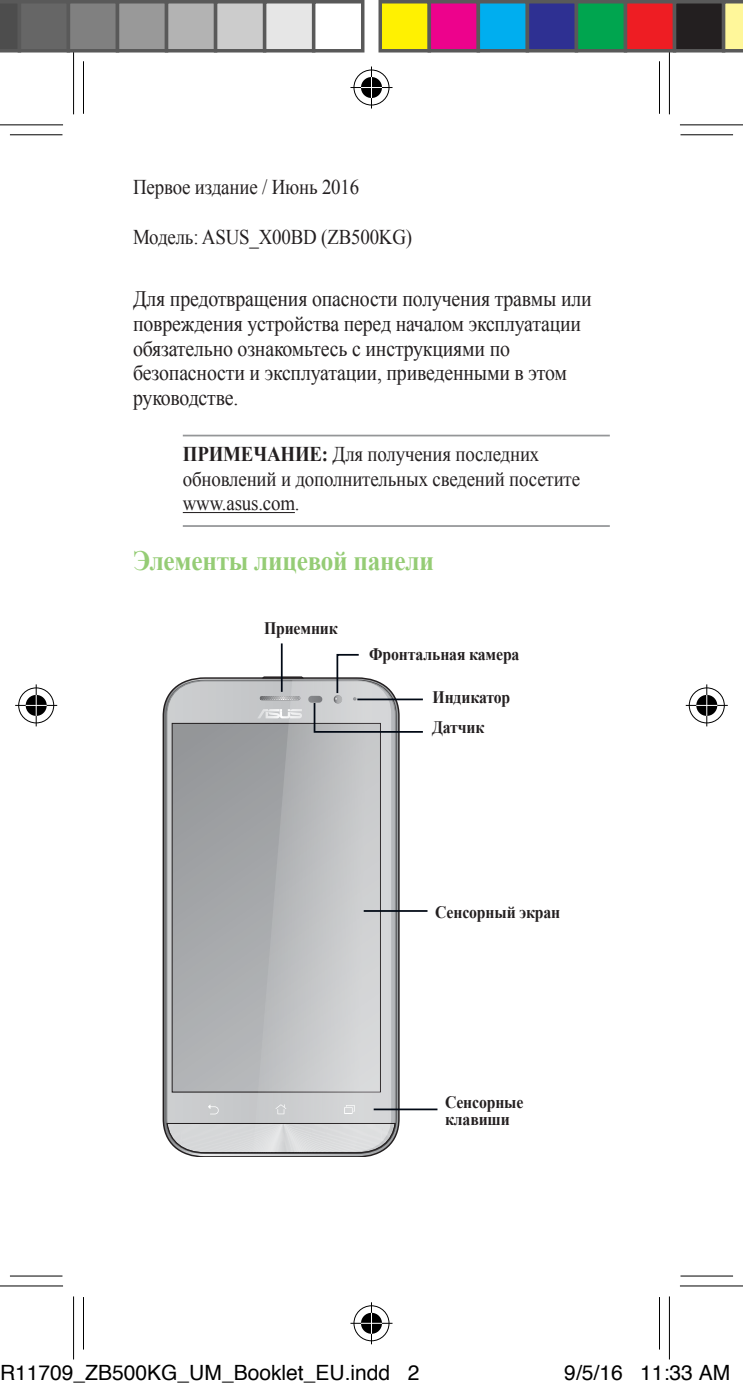
<style>
.page{position:relative;width:743px;height:1391px;background:#fff}
.page>*{position:absolute;margin:0;border:0;box-sizing:border-box;transform-origin:0 0}
.Padfone_Header_2{font:700 28px "Times New Roman";letter-spacing:-.01em;color:#95cc75;scale:.9 1}
.Padfone_Body_Text{font:22.05px/24.5px "Times New Roman";letter-spacing:-.01em;color:#231f20;scale:.9 1}
.Padfone_Message{font:21px/24.5px "Times New Roman";letter-spacing:-.01em;color:#231f20;scale:.9 1}
.Padfone_MCN_Edition{font:21px "Times New Roman";letter-spacing:-.01em;color:#231f20;scale:.9 1}
.t1{font:21px "Helvetica";color:#000}
.Padfone_Figure_Label{font:700 17.5px/17.5px "Times New Roman";letter-spacing:-.01em;color:#231f20;scale:.9 1}
.s1{font-weight:700}
</style>
<div class="page">
<hr style="left:183px;top:435px;width:426px;height:1px;background:#949698">
<hr style="left:183px;top:525px;width:426px;height:2px;background:#949698">
<hr style="left:183px;top:512px;width:112px;height:1px;background:#231f20">
<svg style="left:167px;top:681px;width:226px;height:441px;background:#babbbd"></svg>
<svg style="left:208px;top:1104px;width:11px;height:10px"></svg>
<svg style="left:166px;top:1122px;width:229px;height:31px;background:#bebec0"></svg>
<svg style="left:261px;top:676px;width:43px;height:3px"></svg>
<svg style="left:174px;top:725px;width:79px;height:365px;background:#a4a6a9"></svg>
<svg style="left:253px;top:680px;width:138px;height:471px;background:#c0c2c4"></svg>
<hr style="left:363px;top:910px;width:64px;height:2px;background:#000814">
<hr style="left:373px;top:1108px;width:64px;height:2px;background:#000814">
<hr style="left:281px;top:643px;width:1px;height:49px;background:#000814">
<svg style="left:312px;top:653px;width:111px;height:80px"></svg>
<svg style="left:10px;top:135px;width:52px;height:1px"></svg>
<svg style="left:680px;top:135px;width:52px;height:1px"></svg>
<svg style="left:10px;top:1276px;width:52px;height:1px"></svg>
<svg style="left:680px;top:1276px;width:52px;height:1px"></svg>
<svg style="left:659px;top:61px;width:1px;height:53px"></svg>
<svg style="left:659px;top:1297px;width:1px;height:52px"></svg>
<hr style="left:10px;top:134px;width:52px;height:1px;background:#000">
<hr style="left:680px;top:134px;width:52px;height:1px;background:#000">
<hr style="left:10px;top:1275px;width:52px;height:1px;background:#000">
<hr style="left:680px;top:1275px;width:52px;height:1px;background:#000">
<hr style="left:83px;top:61px;width:1px;height:53px;background:#000">
<hr style="left:83px;top:1297px;width:1px;height:52px;background:#000">
<hr style="left:658px;top:61px;width:1px;height:53px;background:#000">
<hr style="left:658px;top:1297px;width:1px;height:52px;background:#000">
<svg style="left:0;top:125px;width:63px;height:1px"></svg>
<svg style="left:680px;top:125px;width:62px;height:1px"></svg>
<svg style="left:0;top:1286px;width:63px;height:1px"></svg>
<svg style="left:680px;top:1286px;width:62px;height:1px"></svg>
<div style="left:71px;top:51px;width:5px;height:63px;background:#f6f6f6"></div>
<div style="left:71px;top:1296px;width:5px;height:63px;background:#f6f6f6"></div>
<svg style="left:669px;top:53px;width:1px;height:61px"></svg>
<svg style="left:669px;top:1296px;width:1px;height:63px"></svg>
<hr style="left:0;top:124px;width:63px;height:1px;background:#000">
<hr style="left:679px;top:124px;width:63px;height:1px;background:#000">
<hr style="left:0;top:1285px;width:63px;height:1px;background:#000">
<hr style="left:679px;top:1285px;width:63px;height:1px;background:#000">
<hr style="left:73px;top:51px;width:1px;height:63px;background:#000">
<hr style="left:73px;top:1296px;width:1px;height:63px;background:#000">
<hr style="left:668px;top:51px;width:1px;height:63px;background:#000">
<hr style="left:668px;top:1296px;width:1px;height:63px;background:#000">
<div style="left:351px;top:68px;width:40px;height:39px;border:4px solid #fff;border-radius:50%"></div>
<div style="left:350px;top:85px;width:42px;height:5px;background:#fff"></div>
<svg style="left:369px;top:68px;width:4px;height:39px"></svg>
<div style="left:358px;top:75px;width:26px;height:25px;border:4px solid #fff;border-radius:50%"></div>
<div style="left:353px;top:70px;width:36px;height:35px;border:1px solid #000;border-radius:50%"></div>
<hr style="left:350px;top:87px;width:42px;height:1px;background:#000">
<hr style="left:371px;top:67px;width:1px;height:42px;background:#000">
<svg style="left:361px;top:77px;width:21px;height:21px"></svg>
<div style="left:351px;top:1303px;width:40px;height:40px;border:4px solid #fff;border-radius:50%"></div>
<hr style="left:350px;top:1321px;width:42px;height:4px;background:#fff">
<hr style="left:369px;top:1302px;width:4px;height:42px;background:#fff">
<div style="left:358px;top:1310px;width:26px;height:26px;border:4px solid #fff;border-radius:50%"></div>
<div style="left:353px;top:1305px;width:36px;height:36px;border:1px solid #000;border-radius:50%"></div>
<hr style="left:350px;top:1322px;width:42px;height:2px;background:#000">
<hr style="left:371px;top:1302px;width:1px;height:42px;background:#000">
<div style="left:361px;top:1312px;width:21px;height:21px;background:#000;border-radius:50%"></div>
<hr style="left:361px;top:1322px;width:21px;height:2px;background:#fff">
<svg style="left:371px;top:1312px;width:1px;height:21px"></svg>
<div style="left:16px;top:686px;width:40px;height:39px;border:4px solid #fff;border-radius:50%"></div>
<svg style="left:15px;top:703px;width:42px;height:4px"></svg>
<svg style="left:34px;top:684px;width:4px;height:42px"></svg>
<div style="left:23px;top:693px;width:26px;height:25px;border:4px solid #fff;border-radius:50%"></div>
<div style="left:18px;top:687px;width:36px;height:36px;border:1px solid #000;border-radius:50%"></div>
<hr style="left:15px;top:705px;width:42px;height:1px;background:#000">
<hr style="left:36px;top:684px;width:1px;height:42px;background:#000">
<svg style="left:26px;top:695px;width:21px;height:21px"></svg>
<div style="left:686px;top:686px;width:40px;height:39px;border:4px solid #fff;border-radius:50%"></div>
<svg style="left:686px;top:703px;width:41px;height:4px"></svg>
<svg style="left:704px;top:684px;width:4px;height:42px"></svg>
<div style="left:693px;top:693px;width:26px;height:25px;border:4px solid #fff;border-radius:50%"></div>
<div style="left:688px;top:687px;width:36px;height:36px;border:1px solid #000;border-radius:50%"></div>
<hr style="left:685px;top:705px;width:42px;height:1px;background:#000">
<hr style="left:706px;top:684px;width:1px;height:42px;background:#000">
<svg style="left:696px;top:695px;width:21px;height:21px"></svg>
<svg style="left:0;top:0;width:18px;height:53px"></svg>
<div style="left:19px;top:2px;width:49px;height:49px;background:#666"></div>
<div style="left:18px;top:0;width:52px;height:53px;border:4px solid #595959"></div>
<div style="left:68px;top:2px;width:49px;height:49px;background:#808080"></div>
<div style="left:67px;top:0;width:52px;height:53px;border:4px solid #595959"></div>
<div style="left:117px;top:2px;width:49px;height:49px;background:#999"></div>
<div style="left:116px;top:0;width:52px;height:53px;border:4px solid #595959"></div>
<div style="left:166px;top:2px;width:49px;height:49px;background:#b3b3b3"></div>
<div style="left:165px;top:0;width:52px;height:53px;border:4px solid #595959"></div>
<div style="left:215px;top:2px;width:49px;height:49px;background:#ccc"></div>
<div style="left:214px;top:0;width:52px;height:53px;border:4px solid #595959"></div>
<div style="left:264px;top:2px;width:49px;height:49px;background:#e6e6e6"></div>
<div style="left:263px;top:0;width:52px;height:53px;border:4px solid #595959"></div>
<div style="left:312px;top:0;width:52px;height:53px;border:4px solid #595959"></div>
<div style="left:380px;top:2px;width:49px;height:49px;background:#fff101"></div>
<div style="left:378px;top:0;width:53px;height:53px;border:4px solid #595959"></div>
<div style="left:429px;top:2px;width:49px;height:49px;background:#ed028c"></div>
<div style="left:427px;top:0;width:53px;height:53px;border:4px solid #595959"></div>
<div style="left:478px;top:2px;width:49px;height:49px;background:#00aeef"></div>
<div style="left:476px;top:0;width:53px;height:53px;border:4px solid #595959"></div>
<div style="left:527px;top:2px;width:49px;height:49px;background:#2e3092"></div>
<div style="left:525px;top:0;width:53px;height:53px;border:4px solid #595959"></div>
<div style="left:576px;top:2px;width:49px;height:49px;background:#00a54f"></div>
<div style="left:574px;top:0;width:53px;height:53px;border:4px solid #595959"></div>
<div style="left:625px;top:2px;width:49px;height:49px;background:#ee1d23"></div>
<div style="left:623px;top:0;width:53px;height:53px;border:4px solid #595959"></div>
<div style="left:674px;top:2px;width:49px;height:49px;background:#231f20"></div>
<div style="left:672px;top:0;width:53px;height:53px;border:4px solid #595959"></div>
<svg style="left:721px;top:0;width:21px;height:53px"></svg>
<p class="Padfone_MCN_Edition" style="left:133px;top:173px;width:253px">Первое издание / Июнь 2016</p>
<p class="Padfone_MCN_Edition" style="left:133px;top:223px;width:311px">Модель: ASUS_X00BD (ZB500KG)</p>
<p class="Padfone_Body_Text" style="left:133px;top:286px;width:511px">Для предотвращения опасности получения травмы или повреждения устройства перед началом эксплуатации обязательно ознакомьтесь с инструкциями по безопасности и эксплуатации, приведенными в этом руководстве.</p>
<p class="Padfone_Message" style="left:183px;top:442px;width:443px"><span class="s1">ПРИМЕЧАНИЕ:</span> Для получения последних обновлений и дополнительных сведений посетите www.asus.com.</p>
<p class="Padfone_Header_2" style="left:133px;top:541px;width:335px">Элементы лицевой панели</p>
<p class="Padfone_Figure_Label" style="left:264px;top:619px;width:84px">Приемник</p>
<p class="Padfone_Figure_Label" style="left:369px;top:645px;width:168px">Фронтальная камера</p>
<p class="Padfone_Figure_Label" style="left:432px;top:688px;width:88px">Индикатор</p>
<p class="Padfone_Figure_Label" style="left:432px;top:718px;width:60px">Датчик</p>
<p class="Padfone_Figure_Label" style="left:435px;top:903px;width:140px">Сенсорный экран</p>
<p class="Padfone_Figure_Label" style="left:445px;top:1093px;width:89px">Сенсорные клавиши</p>
<p class="t1" style="left:0;top:1359px;width:421px">R11709_ZB500KG_UM_Booklet_EU.indd 2</p>
<p class="t1" style="left:564px;top:1359px;width:167px">9/5/16 11:33 AM</p>
</div>
